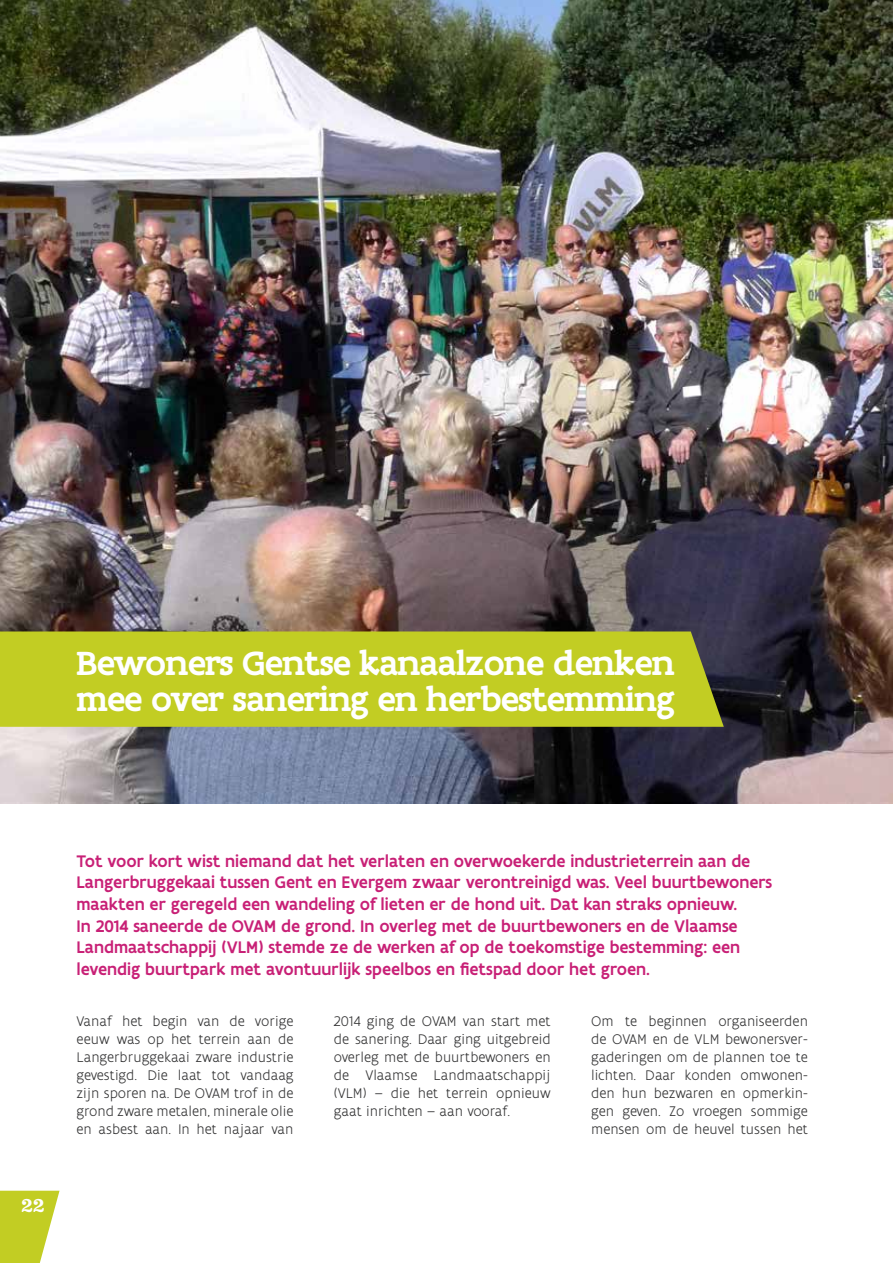
<style>
.page{position:relative;width:893px;height:1263px;background:#fff}
.page>*{position:absolute;margin:0;border:0;box-sizing:border-box;transform-origin:0 0}
.t1{font:500 36px/36px "Flanders Art Serif";letter-spacing:-.03em;color:#fff;scale:1.05 1}
.t2{font:500 18px/21.6px "Flanders Art Sans";color:#c82076}
.t3{font:700 18px "Farao";color:#fff}
.t4{font:300 15px/18px "Flanders Art Sans";color:#333334;text-align:justify}
</style>
<div class="page">
<svg style="left:0;top:1191px;width:60px;height:72px"></svg>
<img style="left:0;top:0;width:893px;height:804px">
<div style="left:0;top:631px;width:724px;height:96px;background:#c2cd23"></div>
<h1 class="t1" style="left:77px;top:645px;width:572px">Bewoners Gentse kanaalzone denken mee over sanering en herbestemming</h1>
<p class="t3" style="left:21px;top:1196px;width:25px">22</p>
<p class="t2" style="left:77px;top:850px;width:697px">Tot voor kort wist niemand dat het verlaten en overwoekerde industrieterrein aan de Langerbruggekaai tussen Gent en Evergem zwaar verontreinigd was. Veel buurtbewoners maakten er geregeld een wandeling of lieten er de hond uit. Dat kan straks opnieuw.<br>In 2014 saneerde de OVAM de grond. In overleg met de buurtbewoners en de Vlaamse Landmaatschappij (VLM) stemde ze de werken af op de toekomstige bestemming: een levendig buurtpark met avontuurlijk speelbos en fietspad door het groen.</p>
<p class="t4" style="left:77px;top:1013px;width:218px">Vanaf het begin van de vorige eeuw was op het terrein aan de Langerbruggekaai zware industrie gevestigd. Die laat tot vandaag zijn sporen na. De OVAM trof in de grond zware metalen, minerale olie en asbest aan. In het najaar van</p>
<p class="t4" style="left:334px;top:1013px;width:218px">2014 ging de OVAM van start met de sanering. Daar ging uitgebreid overleg met de buurtbewoners en de Vlaamse Landmaatschappij (VLM) – die het terrein opnieuw gaat inrichten – aan vooraf.</p>
<p class="t4" style="left:591px;top:1013px;width:218px">Om te beginnen organiseerden de OVAM en de VLM bewonersver&shy;gaderingen om de plannen toe te lichten. Daar konden omwonen&shy;den hun bezwaren en opmerkin&shy;gen geven. Zo vroegen sommige mensen om de heuvel tussen het</p>
</div>
